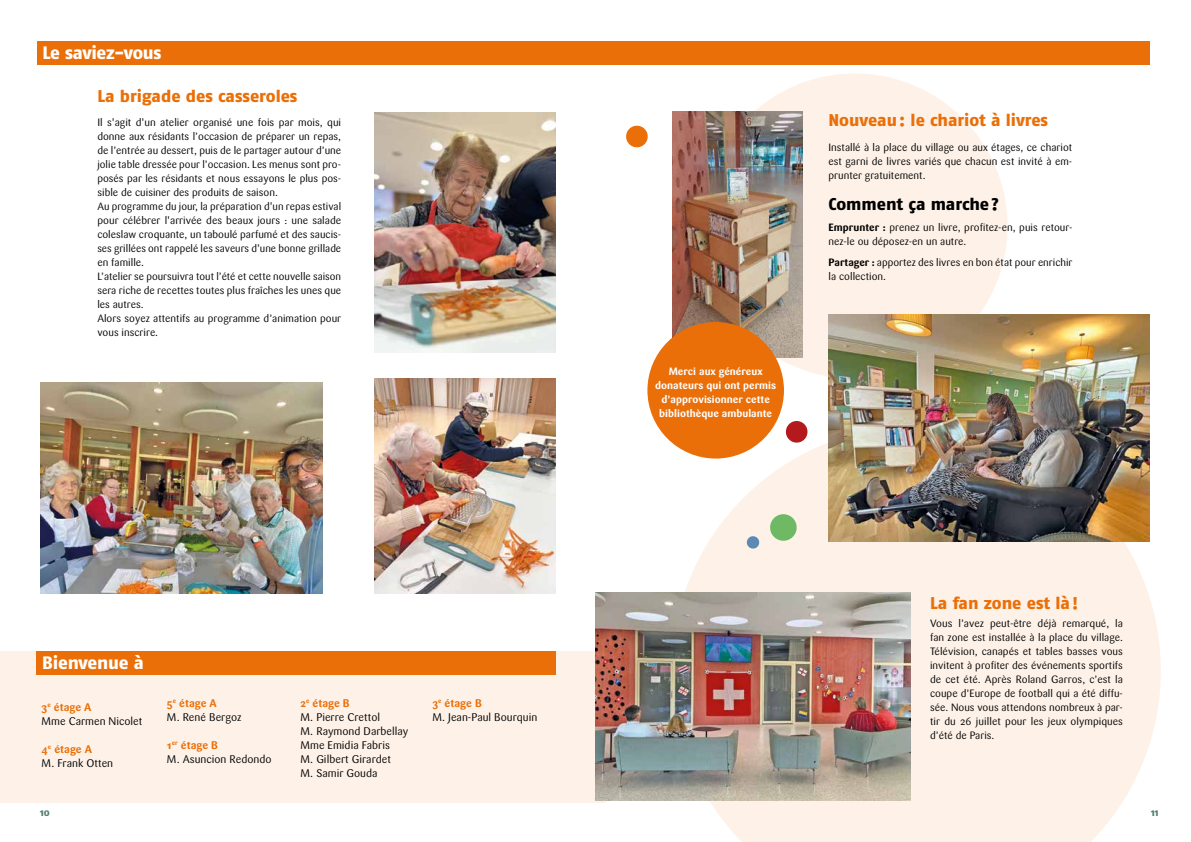
<style>
.page{position:relative;width:1191px;height:842px;background:#fff}
.page>*{position:absolute;margin:0;border:0;box-sizing:border-box;transform-origin:0 0}
.t1{font:18px "Fago No Exb";letter-spacing:-.015em;color:#fff}
.t2{font:17px "Fago No Exb";letter-spacing:-.005em;color:#ea6f08}
.t3{font:17px "Fago No Exb";color:#000}
.t4{font:11px/14px "Sari";color:#000}
.t5{font:10.5px/14px "Sari";color:#000}
.t6{font:700 10.5px/14px "Sari";color:#fff;text-align:center}
.t7{font:10px "Fago No Exb";color:#51806f}
.s1{font-weight:700;color:#ea6f08}
.s2{font-weight:700}
</style>
<div class="page">
<div style="left:1px;top:651px;width:605px;height:151px;background:#fef2e8"></div>
<div style="left:36px;top:651px;width:519px;height:24px;background:#ea6f08"></div>
<svg style="left:672px;top:426px;width:488px;height:416px;fill:#fef2e8"></svg>
<div style="left:702px;top:74px;width:305px;height:305px;background:#fef2e8;border-radius:50%"></div>
<div style="left:37px;top:41px;width:1112px;height:24px;background:#ea6f08"></div>
<svg style="left:784px;top:421px;width:25px;height:23px"></svg>
<svg style="left:768px;top:512px;width:30px;height:30px"></svg>
<svg style="left:746px;top:535px;width:14px;height:14px"></svg>
<svg style="left:626px;top:125px;width:22px;height:23px"></svg>
<img style="left:375px;top:112px;width:180px;height:240px">
<img style="left:375px;top:378px;width:180px;height:216px">
<img style="left:40px;top:382px;width:282px;height:212px">
<img style="left:672px;top:112px;width:130px;height:246px">
<img style="left:828px;top:314px;width:321px;height:227px">
<img style="left:595px;top:593px;width:315px;height:208px">
<div style="left:647px;top:322px;width:137px;height:137px;background:#ea6f08;border-radius:50%"></div>
<h1 class="t1" style="left:42px;top:42px;width:121px">Le saviez-vous</h1>
<h2 class="t2" style="left:97px;top:85px;width:202px">La brigade des casseroles</h2>
<p class="t5" style="left:97px;top:115px;width:245px">Il s'agit d'un atelier organisé une fois par mois, qui donne aux résidants l’occasion de préparer un repas, de l’entrée au dessert, puis de le partager autour d’une jolie table dressée pour l’occasion. Les menus sont pro&shy;posés par les résidants et nous essayons le plus pos&shy;sible de cuisiner des produits de saison.<br>Au programme du jour, la préparation d'un repas estival pour célébrer l'arrivée des beaux jours : une salade coleslaw croquante, un taboulé parfumé et des saucis&shy;ses grillées ont rappelé les saveurs d'une bonne grillade en famille.<br>L’atelier se poursuivra tout l’été et cette nouvelle saison sera riche de recettes toutes plus fraîches les unes que les autres.<br>Alors soyez attentifs au programme d’animation pour vous inscrire.</p>
<h1 class="t1" style="left:42px;top:652px;width:103px">Bienvenue à</h1>
<p class="t4" style="left:42px;top:700px;width:102px"><span class="s1">3</span><sup>e</sup> <span class="s1">étage A<br></span>Mme Carmen Nicolet</p>
<p class="t4" style="left:42px;top:742px;width:73px"><span class="s1">4</span><sup>e</sup> <span class="s1">étage A<br></span>M. Frank Otten</p>
<p class="t4" style="left:167px;top:696px;width:76px"><span class="s1">5</span><sup>e</sup> <span class="s1">étage A<br></span>M. René Bergoz</p>
<p class="t4" style="left:167px;top:738px;width:106px"><span class="s1">1</span><sup>er</sup> <span class="s1">étage B<br></span>M. Asuncion Redondo</p>
<p class="t4" style="left:300px;top:696px;width:109px"><span class="s1">2</span><sup>e</sup> <span class="s1">étage B<br></span>M. Pierre Crettol<br>M. Raymond Darbellay<br>Mme Emidia Fabris<br>M. Gilbert Girardet<br>M. Samir Gouda</p>
<p class="t4" style="left:432px;top:696px;width:106px"><span class="s1">3</span><sup>e</sup> <span class="s1">étage B<br></span>M. Jean-Paul Bourquin</p>
<p class="t6" style="left:655px;top:364px;width:122px">Merci aux généreux donateurs qui ont permis d’approvisionner cette bibliothèque ambulante</p>
<h2 class="t2" style="left:828px;top:110px;width:221px">Nouveau: le chariot à livres</h2>
<p class="t5" style="left:828px;top:140px;width:245px;text-align:justify">Installé à la place du village ou aux étages, ce chariot est garni de livres variés que chacun est invité à em&shy;prunter gratuitement.</p>
<h2 class="t3" style="left:828px;top:194px;width:172px">Comment ça marche?</h2>
<p class="t5" style="left:828px;top:220px;width:245px"><span class="s2">Emprunter :</span> prenez un livre, profitez-en, puis retour&shy;nez-le ou déposez-en un autre.</p>
<p class="t5" style="left:828px;top:255px;width:245px"><span class="s2">Partager :</span> apportez des livres en bon état pour enrichir la collection.</p>
<h2 class="t2" style="left:930px;top:593px;width:150px">La fan zone est là!</h2>
<p class="t5" style="left:930px;top:616px;width:194px;text-align:justify">Vous l’avez peut-être déjà remarqué, la fan zone est installée à la place du village.<br>Télévision, canapés et tables basses vous invitent à profiter des événements sportifs de cet été. Après Roland Garros, c’est la coupe d’Europe de football qui a été diffu&shy;sée. Nous vous attendons nombreux à par&shy;tir du 26 juillet pour les jeux olympiques d’été de Paris.</p>
<p class="t7" style="left:40px;top:806px;width:11px">10</p>
<p class="t7" style="left:1151px;top:806px;width:9px">11</p>
</div>
